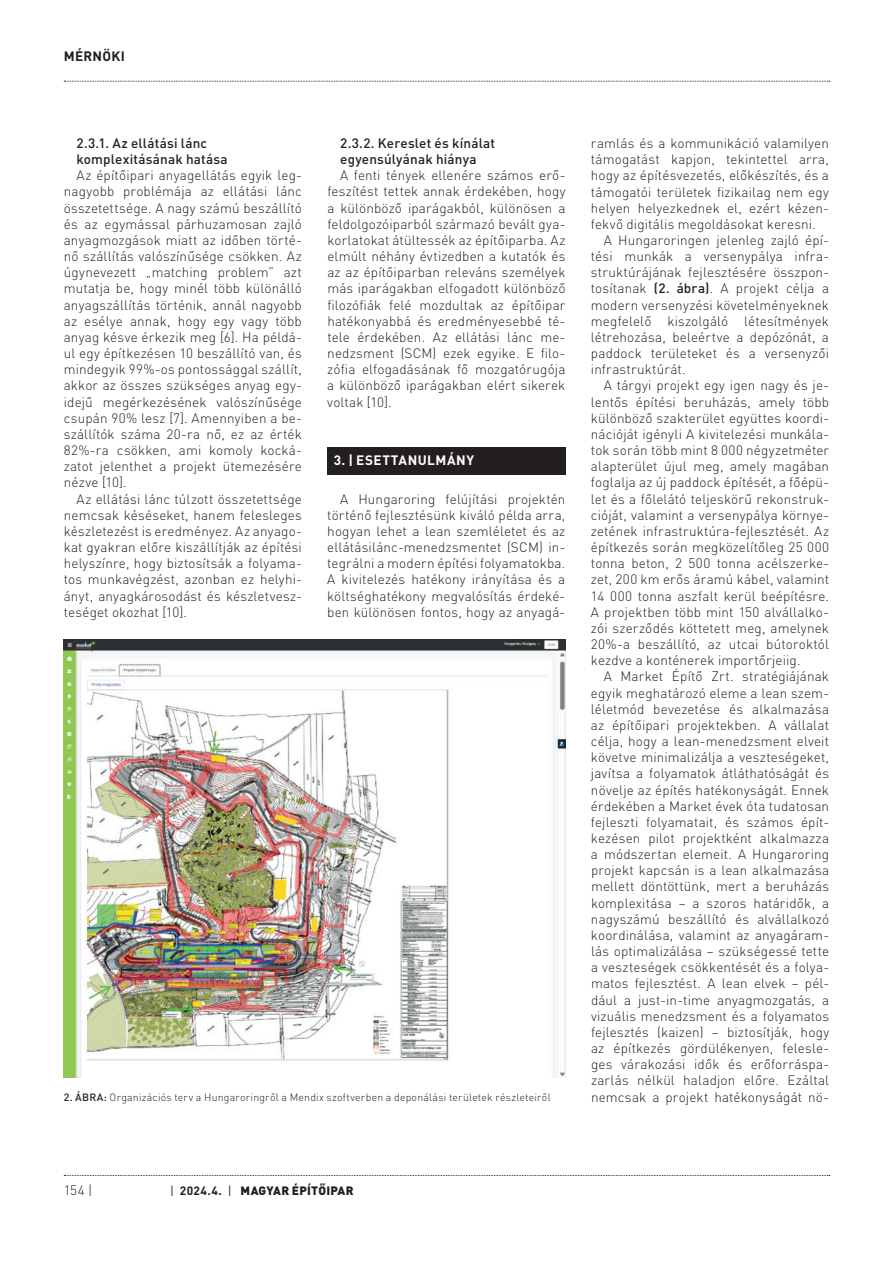
<style>
.page{position:relative;width:893px;height:1263px;background:#fff}
.page>*{position:absolute;margin:0;border:0;box-sizing:border-box;transform-origin:0 0}
.t1{font:300 13.5px/16.2px "DIN Pro";letter-spacing:.01em;color:#231f20;text-align:justify}
.t2{font:500 13.5px/16.2px "DIN Pro";letter-spacing:.015em;color:#231f20}
.t3{font:700 13.5px "DIN Pro";letter-spacing:.05em;color:#fff}
.t4{font:700 13.5px "DIN Pro";letter-spacing:.02em;color:#231f20}
.t5{font:900 12px "DIN Pro";letter-spacing:.015em;color:#231f20}
.t6{font:300 10.5px "DIN Pro";letter-spacing:.02em;color:#231f20}
.s1{font-weight:500}
.s2{font-weight:400}
.s3{font-weight:700}
</style>
<div class="page">
<svg style="left:64px;top:81px;width:766px;height:1px"></svg>
<svg style="left:64px;top:1175px;width:766px;height:1px"></svg>
<div style="left:327px;top:447px;width:239px;height:27px;background:#231f20"></div>
<img style="left:64px;top:639px;width:502px;height:438px">
<p class="t4" style="left:64px;top:45px;width:62px">MÉRNÖKI</p>
<p class="t2" style="left:77px;top:134px;width:153px">2.3.1. Az ellátási lánc komplexitásának hatása</p>
<p class="t1" style="left:64px;top:166px;width:240px;text-indent:13px">Az építőipari anyagellátás egyik leg&shy;nagyobb problémája az ellátási lánc összetettsége. A nagy számú beszállító és az egymással párhuzamosan zajló anyagmozgások miatt az időben törté&shy;nő szállítás valószínűsége csökken. Az úgynevezett „matching problem” azt mutatja be, hogy minél több különálló anyagszállítás történik, annál nagyobb az esélye annak, hogy egy vagy több anyag késve érkezik meg [6]. Ha példá&shy;ul egy építkezésen 10 beszállító van, és mindegyik 99%-os pontossággal szállít, akkor az összes szükséges anyag egy&shy;idejű megérkezésének valószínűsége csupán 90% lesz [7]. Amennyiben a be&shy;szállítók száma 20-ra nő, ez az érték 82%-ra csökken, ami komoly kocká&shy;zatot jelenthet a projekt ütemezésére nézve [10].</p>
<p class="t1" style="left:64px;top:489px;width:240px;text-indent:13px">Az ellátási lánc túlzott összetettsége nemcsak késéseket, hanem felesleges készletezést is eredményez. Az anyago&shy;kat gyakran előre kiszállítják az építési helyszínre, hogy biztosítsák a folyama&shy;tos munkavégzést, azonban ez helyhi&shy;ányt, anyagkárosodást és készletvesz&shy;teséget okozhat [10].</p>
<p class="t2" style="left:340px;top:134px;width:157px">2.3.2. Kereslet és kínálat egyensúlyának hiánya</p>
<p class="t1" style="left:327px;top:166px;width:240px;text-indent:13px">A fenti tények ellenére számos erő&shy;feszítést tettek annak érdekében, hogy a különböző iparágakból, különösen a feldolgozóiparból származó bevált gya&shy;korlatokat átültessék az építőiparba. Az elmúlt néhány évtizedben a kutatók és az az építőiparban releváns személyek más iparágakban elfogadott különböző filozófiák felé mozdultak az építőipar hatékonyabbá és eredményesebbé té&shy;tele érdekében. Az ellátási lánc me&shy;nedzsment (SCM) ezek egyike. E filo&shy;zófia elfogadásának fő mozgatórugója a különböző iparágakban elért sikerek voltak [10].</p>
<p class="t3" style="left:334px;top:449px;width:142px">3. | ESETTANULMÁNY</p>
<p class="t1" style="left:327px;top:489px;width:240px;text-indent:13px">A Hungaroring felújítási projektén történő fejlesztésünk kiváló példa arra, hogyan lehet a lean szemléletet és az ellátásilánc-menedzsmentet (SCM) in&shy;tegrálni a modern építési folyamatokba.<br>A kivitelezés hatékony irányítása és a költséghatékony megvalósítás érdeké&shy;ben különösen fontos, hogy az anyagá-</p>
<p class="t6" style="left:64px;top:1089px;width:488px"><span class="s1">2. ÁBRA:</span> Organizációs terv a Hungaroringről a Mendix szoftverben a deponálási területek részleteiről</p>
<p class="t1" style="left:591px;top:134px;width:240px">ramlás és a kommunikáció valamilyen</p>
<p class="t1" style="left:591px;top:150px;width:240px">támogatást kapjon, tekintettel arra,</p>
<p class="t1" style="left:591px;top:166px;width:240px">hogy az építésvezetés, előkészítés, és a</p>
<p class="t1" style="left:591px;top:182px;width:240px">támogatói területek fizikailag nem egy</p>
<p class="t1" style="left:591px;top:199px;width:240px">helyen helyezkednek el, ezért kézen-</p>
<p class="t1" style="left:591px;top:215px;width:226px">fekvő digitális megoldásokat keresni.</p>
<p class="t1" style="left:604px;top:231px;width:227px">A Hungaroringen jelenleg zajló épí-</p>
<p class="t1" style="left:591px;top:247px;width:240px">tési munkák a versenypálya infra-</p>
<p class="t1" style="left:591px;top:263px;width:240px">struktúrájának fejlesztésére összpon-</p>
<p class="t1" style="left:591px;top:279px;width:240px">tosítanak <span class="s1">(2. ábra)</span>. A projekt célja a</p>
<p class="t1" style="left:591px;top:295px;width:240px">modern versenyzési követelményeknek</p>
<p class="t1" style="left:591px;top:312px;width:240px">megfelelő kiszolgáló létesítmények</p>
<p class="t1" style="left:591px;top:328px;width:240px">létrehozása, beleértve a depózónát, a</p>
<p class="t1" style="left:591px;top:344px;width:240px">paddock területeket és a versenyzői</p>
<p class="t1" style="left:591px;top:360px;width:96px">infrastruktúrát.</p>
<p class="t1" style="left:604px;top:376px;width:227px">A tárgyi projekt egy igen nagy és je-</p>
<p class="t1" style="left:591px;top:392px;width:240px">lentős építési beruházás, amely több</p>
<p class="t1" style="left:591px;top:409px;width:240px">különböző szakterület együttes koordi-</p>
<p class="t1" style="left:591px;top:425px;width:240px">nációját igényli A kivitelezési munkála-</p>
<p class="t1" style="left:591px;top:441px;width:240px">tok során több mint 8 000 négyzetméter</p>
<p class="t1" style="left:591px;top:457px;width:240px">alapterület újul meg, amely magában</p>
<p class="t1" style="left:591px;top:473px;width:240px">foglalja az új paddock építését, a főépü-</p>
<p class="t1" style="left:591px;top:489px;width:240px">let és a főlelátó teljeskörű rekonstruk-</p>
<p class="t1" style="left:591px;top:506px;width:240px">cióját, valamint a versenypálya környe-</p>
<p class="t1" style="left:591px;top:522px;width:240px">zetének infrastruktúra-fejlesztését. Az</p>
<p class="t1" style="left:591px;top:538px;width:240px">építkezés során megközelítőleg 25 000</p>
<p class="t1" style="left:591px;top:554px;width:240px">tonna beton, 2 500 tonna acélszerke-</p>
<p class="t1" style="left:591px;top:570px;width:240px">zet, 200 km erős áramú kábel, valamint</p>
<p class="t1" style="left:591px;top:586px;width:240px">14 000 tonna aszfalt kerül beépítésre.</p>
<p class="t1" style="left:591px;top:603px;width:240px">A projektben több mint 150 alvállalko-</p>
<p class="t1" style="left:591px;top:619px;width:240px">zói szerződés köttetett meg, amelynek</p>
<p class="t1" style="left:591px;top:635px;width:240px">20%-a beszállító, az utcai bútoroktól</p>
<p class="t1" style="left:591px;top:651px;width:211px">kezdve a konténerek importőrjeiig.</p>
<p class="t1" style="left:604px;top:667px;width:227px">A Market Építő Zrt. stratégiájának</p>
<p class="t1" style="left:591px;top:683px;width:240px">egyik meghatározó eleme a lean szem-</p>
<p class="t1" style="left:591px;top:699px;width:240px">léletmód bevezetése és alkalmazása</p>
<p class="t1" style="left:591px;top:716px;width:240px">az építőipari projektekben. A vállalat</p>
<p class="t1" style="left:591px;top:732px;width:240px">célja, hogy a lean-menedzsment elveit</p>
<p class="t1" style="left:591px;top:748px;width:240px">követve minimalizálja a veszteségeket,</p>
<p class="t1" style="left:591px;top:764px;width:240px">javítsa a folyamatok átláthatóságát és</p>
<p class="t1" style="left:591px;top:780px;width:240px">növelje az építés hatékonyságát. Ennek</p>
<p class="t1" style="left:591px;top:796px;width:240px">érdekében a Market évek óta tudatosan</p>
<p class="t1" style="left:591px;top:813px;width:240px">fejleszti folyamatait, és számos épít-</p>
<p class="t1" style="left:591px;top:829px;width:240px">kezésen pilot projektként alkalmazza</p>
<p class="t1" style="left:591px;top:845px;width:240px">a módszertan elemeit. A Hungaroring</p>
<p class="t1" style="left:591px;top:861px;width:240px">projekt kapcsán is a lean alkalmazása</p>
<p class="t1" style="left:591px;top:877px;width:240px">mellett döntöttünk, mert a beruházás</p>
<p class="t1" style="left:591px;top:893px;width:240px">komplexitása – a szoros határidők, a</p>
<p class="t1" style="left:591px;top:910px;width:240px">nagyszámú beszállító és alvállalkozó</p>
<p class="t1" style="left:591px;top:926px;width:240px">koordinálása, valamint az anyagáram-</p>
<p class="t1" style="left:591px;top:942px;width:240px">lás optimalizálása – szükségessé tette</p>
<p class="t1" style="left:591px;top:958px;width:240px">a veszteségek csökkentését és a folya-</p>
<p class="t1" style="left:591px;top:974px;width:240px">matos fejlesztést. A lean elvek – pél-</p>
<p class="t1" style="left:591px;top:990px;width:240px">dául a just-in-time anyagmozgatás, a</p>
<p class="t1" style="left:591px;top:1006px;width:240px">vizuális menedzsment és a folyamatos</p>
<p class="t1" style="left:591px;top:1023px;width:240px">fejlesztés (kaizen) – biztosítják, hogy</p>
<p class="t1" style="left:591px;top:1039px;width:240px">az építkezés gördülékenyen, felesle-</p>
<p class="t1" style="left:591px;top:1055px;width:240px">ges várakozási idők és erőforráspa-</p>
<p class="t1" style="left:591px;top:1071px;width:240px">zarlás nélkül haladjon előre. Ezáltal</p>
<p class="t1" style="left:591px;top:1087px;width:240px">nemcsak a projekt hatékonyságát nö-</p>
<p class="t1" style="left:64px;top:1181px;width:30px">154 |</p>
<p class="t5" style="left:170px;top:1180px;width:185px"><span class="s2">|</span> <span class="s3">2024.4.</span> <span class="s2">|</span> MAGYAR ÉPÍTŐIPAR</p>
</div>
